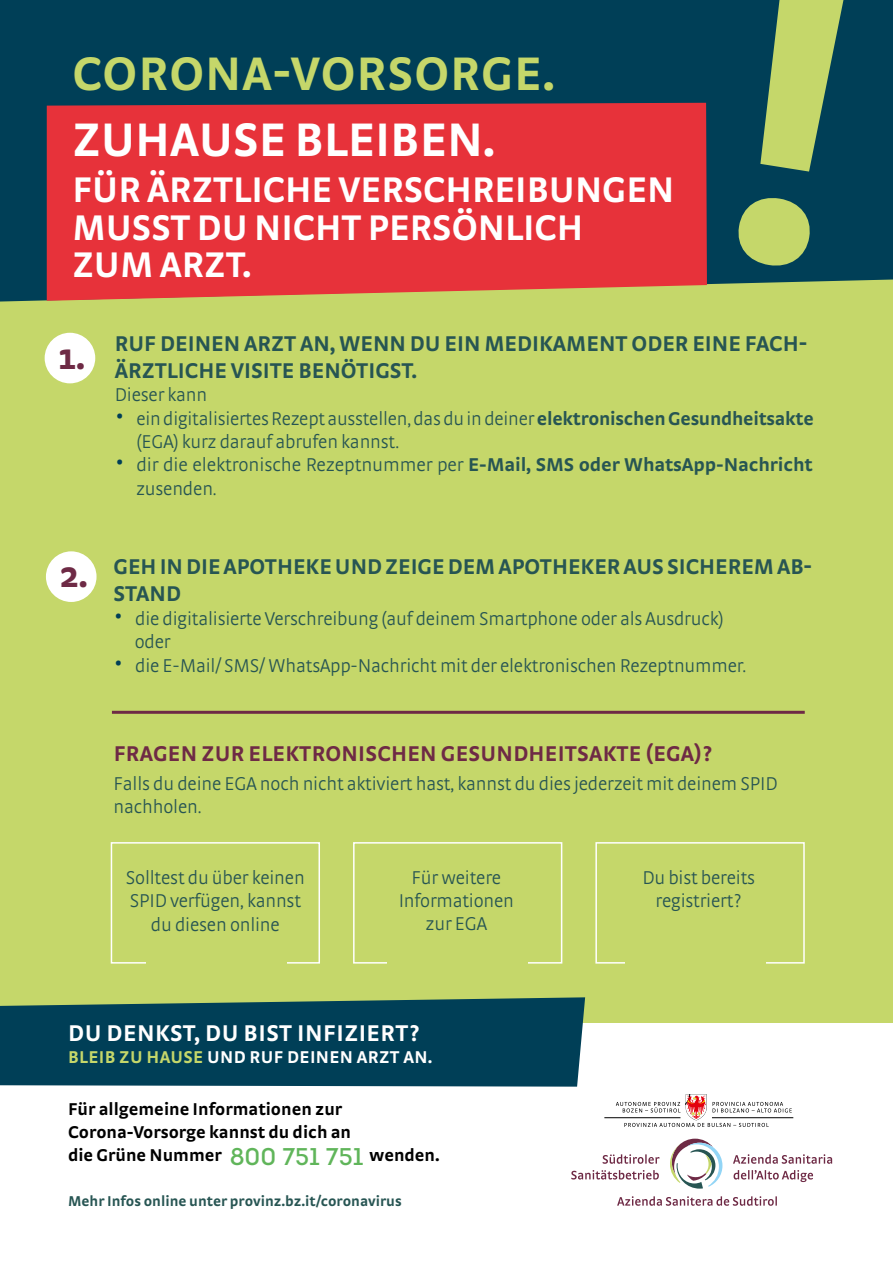
<style>
.page{position:relative;width:893px;height:1263px;background:#fff}
.page>*{position:absolute;margin:0;border:0;box-sizing:border-box;transform-origin:0 0}
.t1{font:700 49.5px "Strada OT";letter-spacing:.02em;color:#c5d76a}
.t2{font:700 49.5px "Strada OT";color:#fff}
.t3{font:700 37.5px/37.5px "Strada OT";color:#fff}
.t4{font:700 37.5px "Strada OT";color:#6e2a45}
.t5{font:700 24px "Strada OT";letter-spacing:.02em;color:#fff}
.t6{font:700 22.5px/27px "Strada OT";color:#275553}
.t7{font:700 22.5px "Strada OT";letter-spacing:.01em;color:#6e2a45}
.t8{font:300 19.5px/23.4px "Strada OT";letter-spacing:-.01em;color:#275553}
.t9{font:700 18px/23.2px "Strada OT";color:#000}
.t10{font:700 18px "Strada OT";letter-spacing:.02em;color:#fff}
.t11{font:700 15px "Strada OT";color:#275553}
.s1{font-size:30px;color:#003f57}
.s2{font-weight:700}
.s3{color:#c5d76a}
.s4{font-family:"Intro";font-weight:400;font-size:24.15px;color:#60b55a}
</style>
<div class="page">
<div style="left:0;top:0;width:893px;height:1022px;background:#c5d76a"></div>
<div style="left:0;top:0;width:893px;height:302px;background:#003f57"></div>
<div style="left:47px;top:103px;width:660px;height:198px;background:#e7323a"></div>
<hr style="left:712px;top:1117px;width:81px;height:1px;background:#000">
<hr style="left:604px;top:1117px;width:76px;height:1px;background:#000">
<svg style="left:733px;top:1154px;width:99px;height:10px"></svg>
<svg style="left:734px;top:1170px;width:79px;height:12px"></svg>
<svg style="left:603px;top:1154px;width:56px;height:10px"></svg>
<svg style="left:571px;top:1170px;width:88px;height:9px"></svg>
<svg style="left:617px;top:1196px;width:160px;height:10px"></svg>
<svg style="left:670px;top:1139px;width:52px;height:49px"></svg>
<svg style="left:616px;top:1094px;width:176px;height:33px"></svg>
<svg style="left:736px;top:0;width:108px;height:268px"></svg>
<div style="left:45px;top:333px;width:50px;height:50px;background:#fff;border-radius:50%"></div>
<div style="left:46px;top:551px;width:51px;height:51px;background:#fff;border-radius:50%"></div>
<svg style="left:0;top:997px;width:585px;height:90px;background:#0d4959"></svg>
<hr style="left:112px;top:711px;width:693px;height:3px;background:#6e2a45">
<div style="left:111px;top:842px;width:209px;height:121px;border:2px solid #fff"></div>
<div style="left:353px;top:842px;width:209px;height:121px;border:2px solid #fff"></div>
<div style="left:595px;top:842px;width:210px;height:121px;border:2px solid #fff"></div>
<div style="left:146px;top:953px;width:141px;height:19px;background:#c5d76a"></div>
<div style="left:388px;top:953px;width:140px;height:19px;background:#c5d76a"></div>
<div style="left:626px;top:953px;width:140px;height:19px;background:#c5d76a"></div>
<h1 class="t1" style="left:73px;top:44px;width:484px">CORONA-VORSORGE.</h1>
<h1 class="t2" style="left:73px;top:110px;width:424px">ZUHAUSE BLEIBEN.</h1>
<h2 class="t3" style="left:72px;top:171px;width:603px">FÜR ÄRZTLICHE VERSCHREIBUNGEN<br>MUSST DU NICHT PERSÖNLICH<br>ZUM ARZT.</h2>
<h2 class="t4" style="left:58px;top:334px;width:29px">1.</h2>
<h2 class="t4" style="left:60px;top:552px;width:30px">2.</h2>
<p class="t6" style="left:115px;top:330px;width:694px">RUF DEINEN ARZT AN, WENN DU EIN MEDIKAMENT ODER EINE FACH-<br>ÄRZTLICHE VISITE BENÖTIGST.</p>
<p class="t8" style="left:115px;top:383px;width:94px">Dieser kann</p>
<p class="t8" style="left:136px;top:407px;width:679px;text-indent:-21px"><span class="s1">•</span> ein digitalisiertes Rezept ausstellen, das du in deiner <span class="s2">elektronischen Gesundheitsakte </span>(EGA) kurz darauf abrufen kannst.</p>
<p class="t8" style="left:136px;top:453px;width:678px;text-indent:-21px"><span class="s1">•</span> dir die elektronische Rezeptnummer per <span class="s2">E-Mail, SMS oder WhatsApp-Nachricht </span>zusenden.</p>
<p class="t6" style="left:114px;top:553px;width:700px">GEH IN DIE APOTHEKE UND ZEIGE DEM APOTHEKER AUS SICHEREM AB-<br>STAND</p>
<p class="t8" style="left:135px;top:607px;width:591px;text-indent:-21px"><span class="s1">•</span> die digitalisierte Verschreibung (auf deinem Smartphone oder als Ausdruck) oder</p>
<p class="t8" style="left:114px;top:654px;width:634px"><span class="s1">•</span> die E-Mail/ SMS/ WhatsApp-Nachricht mit der elektronischen Rezeptnummer.</p>
<p class="t7" style="left:114px;top:740px;width:600px">FRAGEN ZUR ELEKTRONISCHEN GESUNDHEITSAKTE (EGA)?</p>
<p class="t8" style="left:114px;top:772px;width:666px">Falls du deine EGA noch nicht aktiviert hast, kannst du dies jederzeit mit deinem SPID nachholen.</p>
<p class="t8" style="left:126px;top:866px;width:180px;text-align:center">Solltest du über keinen<br>SPID verfügen, kannst du diesen online</p>
<p class="t8" style="left:399px;top:866px;width:117px;line-height:23px;text-align:center">Für weitere<br>Informationen zur EGA</p>
<p class="t8" style="left:642px;top:866px;width:114px;text-align:center">Du bist bereits registriert?</p>
<p class="t5" style="left:68px;top:1018px;width:353px">DU DENKST, DU BIST INFIZIERT?</p>
<p class="t10" style="left:68px;top:1046px;width:366px"><span class="s3">BLEIB ZU HAUSE</span> UND RUF DEINEN ARZT AN.</p>
<p class="t9" style="left:68px;top:1097px;width:373px">Für allgemeine Informationen zur<br>Corona-Vorsorge kannst du dich an<br>die Grüne Nummer <span class="s4">800 751 751</span> wenden.</p>
<p class="t11" style="left:68px;top:1192px;width:335px">Mehr Infos online unter provinz.bz.it/coronavirus</p>
</div>
